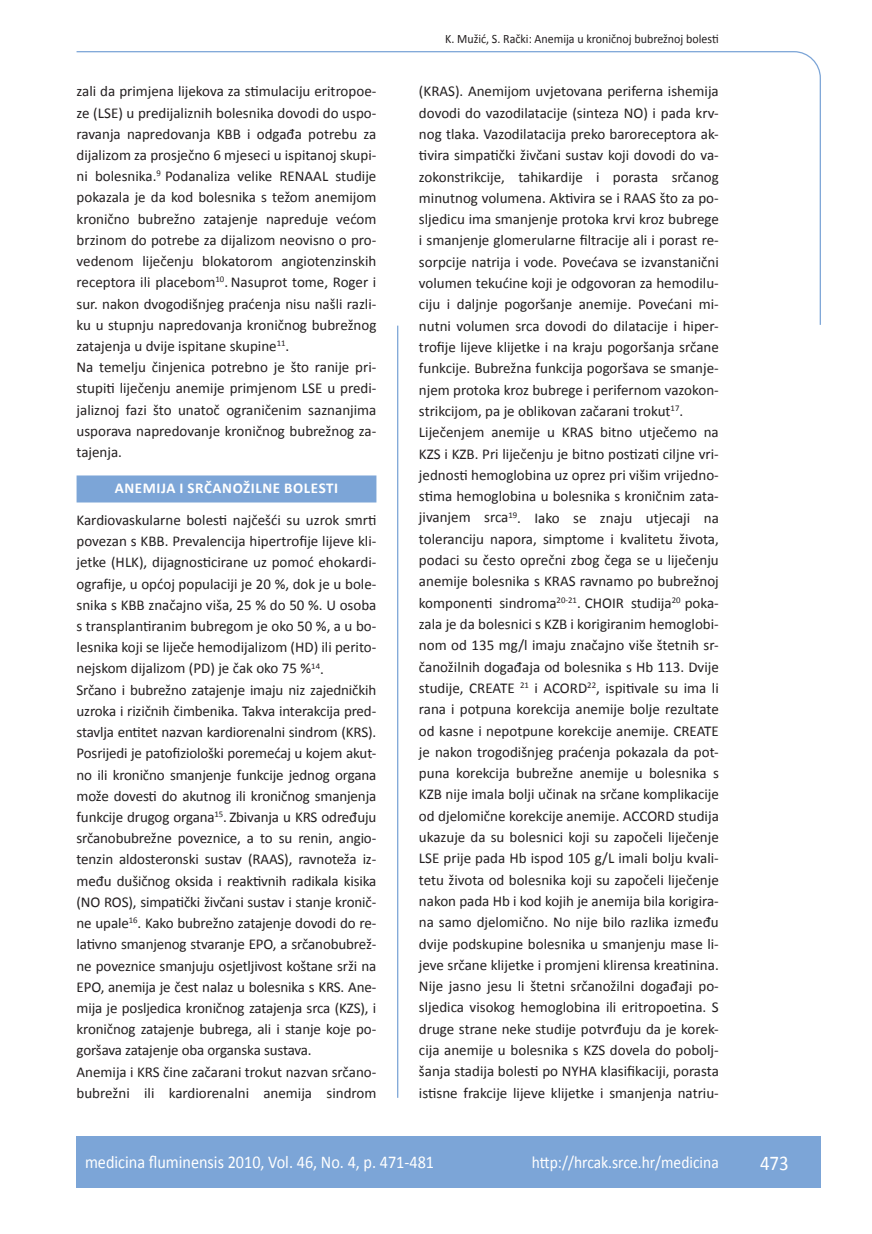
<style>
.page{position:relative;width:872px;height:1234px;background:#fff}
.page>*{position:absolute;margin:0;border:0;box-sizing:border-box;transform-origin:0 0}
.t1{font:21px "Calibri";color:#fff;scale:.9 1}
.t2{font:18px "Calibri";color:#fff;scale:.9 1}
.t3{font:17.25px "Calibri";color:#fff;scale:.9 1}
.t4{font:15px/21.3px "Calibri";color:#231f20}
.t5{font:700 15px "Calibri";letter-spacing:.04em;color:#fff}
.t6{font:12.75px "Calibri";color:#231f20;scale:.94 1}
</style>
<div class="page">
<svg style="left:76px;top:51px;width:745px;height:275px"></svg>
<hr style="left:397px;top:325px;width:1px;height:772px;background:#7ca5d7">
<div style="left:77px;top:1135px;width:744px;height:51px;background:#7ca5d7"></div>
<div style="left:77px;top:475px;width:299px;height:27px;background:#7ca5d7"></div>
<p class="t4" style="left:77px;top:80px;width:301px">zali da primjena lijekova za stimulaciju eritropoe&shy;ze (LSE) u predijaliznih bolesnika dovodi do uspo&shy;ravanja napredovanja KBB i odgađa potrebu za dijalizom za prosječno 6 mjeseci u ispitanoj skupi&shy;ni bolesnika.<sup>9</sup> Podanaliza velike RENAAL studije pokazala je da kod bolesnika s težom anemijom kronično bubrežno zatajenje napreduje većom brzinom do potrebe za dijalizom neovisno o pro&shy;vedenom liječenju blokatorom angiotenzinskih receptora ili placebom<sup>10</sup>. Nasuprot tome, Roger i sur. nakon dvogodišnjeg praćenja nisu našli razli&shy;ku u stupnju napredovanja kroničnog bubrežnog zatajenja u dvije ispitane skupine<sup>11</sup>.<br>Na temelju činjenica potrebno je što ranije pri&shy;stupiti liječenju anemije primjenom LSE u predi&shy;jaliznoj fazi što unatoč ograničenim saznanjima usporava napredovanje kroničnog bubrežnog za&shy;tajenja.</p>
<p class="t5" style="left:115px;top:478px;width:118px">ANE MIJA I SRČANOŽ</p>
<p class="t5" style="left:251px;top:478px;width:14px">ILNE</p>
<p class="t5" style="left:284px;top:478px;width:55px">BOLESTI</p>
<p class="t4" style="left:77px;top:508px;width:301px">Kardiovaskularne bolesti najčešći su uzrok smrti povezan s KBB. Prevalencija hipertrofije lijeve kli&shy;jetke (HLK), dijagnosticirane uz pomoć ehokardi&shy;ografije, u općoj populaciji je 20 %, dok je u bole&shy;snika s KBB značajno viša, 25 % do 50 %. U osoba s transplantiranim bubregom je oko 50 %, a u bo&shy;lesnika koji se liječe hemodijalizom (HD) ili perito&shy;nejskom dijalizom (PD) je čak oko 75 %<sup>14</sup>.<br>Srčano i bubrežno zatajenje imaju niz zajedničkih uzroka i rizičnih čimbenika. Takva interakcija pred&shy;stavlja entitet nazvan kardiorenalni sindrom (KRS).<br>Posrijedi je patofiziološki poremećaj u kojem akut&shy;no ili kronično smanjenje funkcije jednog organa može dovesti do akutnog ili kroničnog smanjenja funkcije drugog organa<sup>15</sup>. Zbivanja u KRS određuju srčanobubrežne poveznice, a to su renin, angio&shy;tenzin aldosteronski sustav (RAAS), ravnoteža iz&shy;među dušičnog oksida i reaktivnih radikala kisika (NO ROS), simpatički živčani sustav i stanje kronič&shy;ne upale<sup>16</sup>. Kako bubrežno zatajenje dovodi do re&shy;lativno smanjenog stvaranje EPO, a srčanobubrež&shy;ne poveznice smanjuju osjetljivost koštane srži na EPO, anemija je čest nalaz u bolesnika s KRS. Ane&shy;mija je posljedica kroničnog zatajenja srca (KZS), i kroničnog zatajenje bubrega, ali i stanje koje po&shy;goršava zatajenje oba organska sustava.<br>Anemija i KRS čine začarani trokut nazvan srčano&shy;bubrežni ili kardiorenalni anemija sindrom</p>
<p class="t6" style="left:445px;top:30px;width:292px">K. Mužić, S. Rački: Anemija u kroničnoj bubrežnoj bolesti</p>
<p class="t4" style="left:419px;top:80px;width:301px">(KRAS). Anemijom uvjetovana periferna ishemija dovodi do vazodilatacije (sinteza NO) i pada krv&shy;nog tlaka. Vazodilatacija preko baroreceptora ak&shy;tivira simpatički živčani sustav koji dovodi do va&shy;zokonstrikcije, tahikardije i porasta srčanog minutnog volumena. Aktivira se i RAAS što za po&shy;sljedicu ima smanjenje protoka krvi kroz bubrege i smanjenje glomerularne filtracije ali i porast re&shy;sorpcije natrija i vode. Povećava se izvanstanični volumen tekućine koji je odgovoran za hemodilu&shy;ciju i daljnje pogoršanje anemije. Povećani mi&shy;nutni volumen srca dovodi do dilatacije i hiper&shy;trofije lijeve klijetke i na kraju pogoršanja srčane funkcije. Bubrežna funkcija pogoršava se smanje&shy;njem protoka kroz bubrege i perifernom vazokon&shy;strikcijom, pa je oblikovan začarani trokut<sup>17</sup>.<br>Liječenjem anemije u KRAS bitno utječemo na KZS i KZB. Pri liječenju je bitno postizati ciljne vri&shy;jednosti hemoglobina uz oprez pri višim vrijedno&shy;stima hemoglobina u bolesnika s kroničnim zata&shy;jivanjem srca<sup>19</sup>. Iako se znaju utjecaji na toleranciju napora, simptome i kvalitetu života, podaci su često oprečni zbog čega se u liječenju anemije bolesnika s KRAS ravnamo po bubrežnoj komponenti sindroma<sup>20-21</sup>. CHOIR studija<sup>20</sup> poka&shy;zala je da bolesnici s KZB i korigiranim hemoglobi&shy;nom od 135 mg/l imaju značajno više štetnih sr&shy;čanožilnih događaja od bolesnika s Hb 113. Dvije studije, CREATE <sup>21</sup> i ACORD<sup>22</sup>, ispitivale su ima li rana i potpuna korekcija anemije bolje rezultate od kasne i nepotpune korekcije anemije. CREATE je nakon trogodišnjeg praćenja pokazala da pot&shy;puna korekcija bubrežne anemije u bolesnika s KZB nije imala bolji učinak na srčane komplikacije od djelomične korekcije anemije. ACCORD studija ukazuje da su bolesnici koji su započeli liječenje LSE prije pada Hb ispod 105 g/L imali bolju kvali&shy;tetu života od bolesnika koji su započeli liječenje nakon pada Hb i kod kojih je anemija bila korigira&shy;na samo djelomično. No nije bilo razlika između dvije podskupine bolesnika u smanjenju mase li&shy;jeve srčane klijetke i promjeni klirensa kreatinina.<br>Nije jasno jesu li štetni srčanožilni događaji po&shy;sljedica visokog hemoglobina ili eritropoetina. S druge strane neke studije potvrđuju da je korek&shy;cija anemije u bolesnika s KZS dovela do pobolj&shy;šanja stadija bolesti po NYHA klasifikaciji, porasta istisne frakcije lijeve klijetke i smanjenja natriu-</p>
<p class="t2" style="left:85px;top:1150px;width:389px">medicina fluminensis 2010, Vol. 46, No. 4, p. 471-481</p>
<p class="t3" style="left:532px;top:1151px;width:209px">http://hrcak.srce.hr/medicina</p>
<h1 class="t1" style="left:760px;top:1149px;width:33px">473</h1>
</div>
